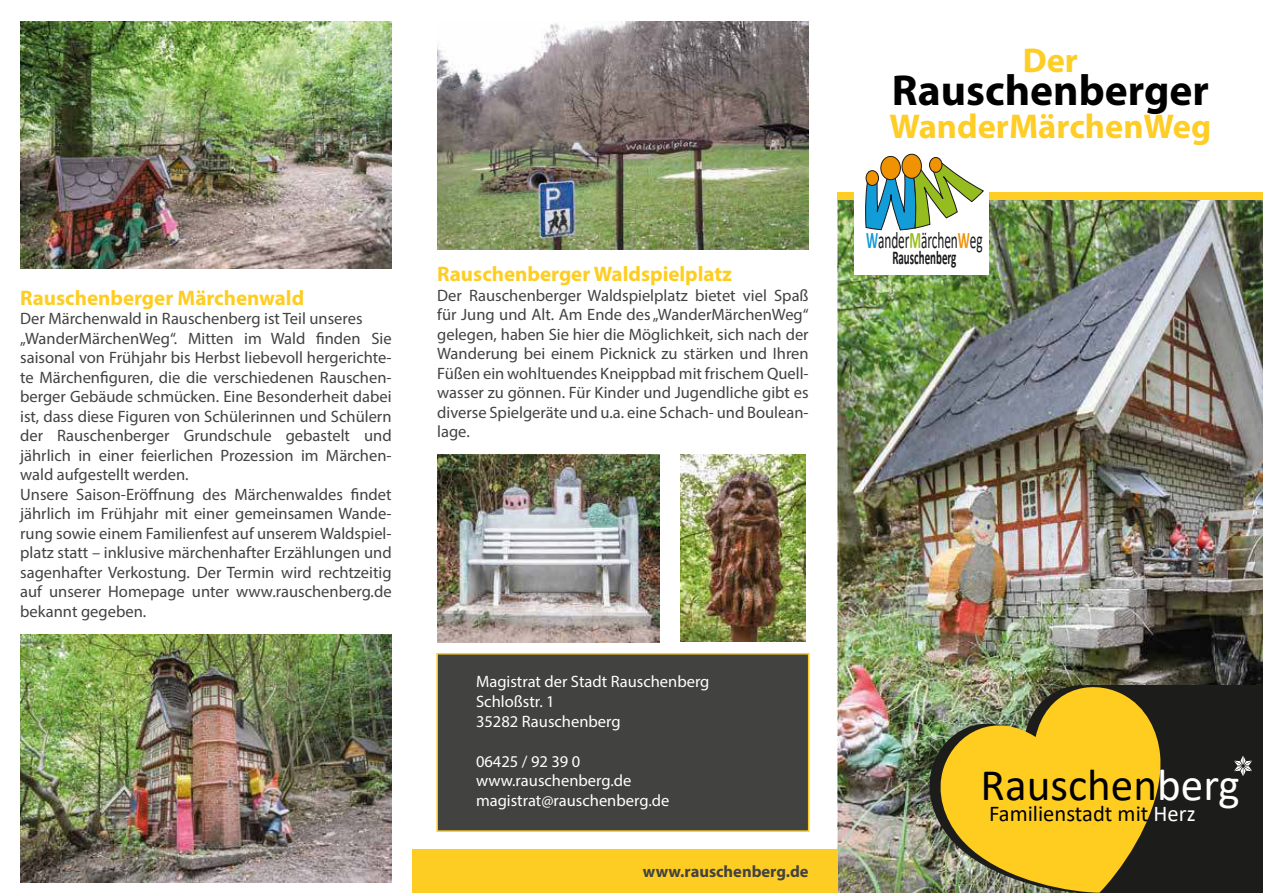
<style>
.page{position:relative;width:1263px;height:893px;background:#fff}
.page>*{position:absolute;margin:0;border:0;box-sizing:border-box;transform-origin:0 0}
.t1{font:45.15px "Calibri";color:#010000}
.t2{font:700 43.5px "Myriad Pro";color:#000}
.t3{font:700 34.5px "Myriad Pro";color:#fecd26}
.t4{font:23.85px "Calibri";letter-spacing:-.005em;color:#1b181c;scale:.56 1}
.t5{font:22.65px "Calibri";color:#010000}
.t6{font:700 21px "Myriad Pro";color:#fecd23}
.t7{font:700 19.65px "Calibri";color:#1b181c;scale:.56 1}
.t8{font:16.5px/19.5px "Myriad Pro";color:#424241}
.t9{font:16.5px/19.8px "Myriad Pro";color:#fff}
.t10{font:700 16.5px "Myriad Pro";color:#424241}
.s1{font-weight:700;color:#139bd7}
.s2{font-weight:700;color:#97bd1e}
.s3{font-weight:700;color:#f09306}
.s4{color:#fff}
</style>
<div class="page">
<img style="left:20px;top:635px;width:372px;height:247px">
<img style="left:837px;top:199px;width:426px;height:694px">
<div style="left:1086px;top:685px;width:177px;height:208px;background:#1c1c1b"></div>
<img style="left:924px;top:675px;width:230px;height:218px">
<img style="left:935px;top:677px;width:229px;height:216px">
<svg style="left:1234px;top:756px;width:18px;height:20px"></svg>
<div style="left:436px;top:653px;width:373px;height:179px;background:#424241;border:2px solid #fecd23"></div>
<img style="left:20px;top:21px;width:372px;height:248px">
<img style="left:437px;top:21px;width:372px;height:228px">
<div style="left:838px;top:192px;width:425px;height:8px;background:#fecd26"></div>
<img style="left:437px;top:454px;width:223px;height:188px">
<img style="left:680px;top:454px;width:125px;height:187px">
<div style="left:412px;top:849px;width:426px;height:44px;background:#fecd23"></div>
<div style="left:854px;top:147px;width:135px;height:127px;background:#fff"></div>
<svg style="left:865px;top:159px;width:118px;height:71px"></svg>
<div style="left:866px;top:171px;width:12px;height:14px;background:#f09303;border-radius:50%"></div>
<div style="left:866px;top:171px;width:13px;height:15px;border:1px solid #1a171b;border-radius:50%"></div>
<div style="left:902px;top:154px;width:19px;height:24px;background:#f09303;border-radius:50%"></div>
<div style="left:902px;top:154px;width:19px;height:24px;border:1px solid #1a171b;border-radius:50%"></div>
<div style="left:929px;top:157px;width:13px;height:15px;background:#f09303;border-radius:50%"></div>
<div style="left:929px;top:157px;width:13px;height:15px;border:1px solid #1a171b;border-radius:50%"></div>
<div style="left:881px;top:156px;width:19px;height:24px;background:#f09303;border-radius:50%"></div>
<div style="left:881px;top:156px;width:19px;height:24px;border:1px solid #1a171b;border-radius:50%"></div>
<p class="t6" style="left:20px;top:290px;width:286px">Rauschenberger Märchenwald</p>
<p class="t8" style="left:20px;top:310px;width:373px">Der Märchenwald in Rauschenberg ist Teil unseres „WanderMärchenWeg“. Mitten im Wald finden Sie saisonal von Frühjahr bis Herbst liebevoll hergerichte&shy;te Märchenfiguren, die die verschiedenen Rauschen&shy;berger Gebäude schmücken. Eine Besonderheit dabei ist, dass diese Figuren von Schülerinnen und Schülern der Rauschenberger Grundschule gebastelt und jährlich in einer feierlichen Prozession im Märchen&shy;wald aufgestellt werden.<br>Unsere Saison-Eröffnung des Märchenwaldes findet jährlich im Frühjahr mit einer gemeinsamen Wande&shy;rung sowie einem Familienfest auf unserem Waldspiel&shy;platz statt – inklusive märchenhafter Erzählungen und sagenhafter Verkostung. Der Termin wird rechtzeitig auf unserer Homepage unter www.rauschenberg.de bekannt gegeben.</p>
<p class="t6" style="left:437px;top:266px;width:296px">Rauschenberger Waldspielplatz</p>
<p class="t8" style="left:437px;top:287px;width:373px;text-align:justify">Der Rauschenberger Waldspielplatz bietet viel Spaß für Jung und Alt. Am Ende des „WanderMärchenWeg“ gelegen, haben Sie hier die Möglichkeit, sich nach der Wanderung bei einem Picknick zu stärken und Ihren Füßen ein wohltuendes Kneippbad mit frischem Quell&shy;wasser zu gönnen. Für Kinder und Jugendliche gibt es diverse Spielgeräte und u.a. eine Schach- und Boulean&shy;lage.</p>
<p class="t9" style="left:476px;top:673px;width:235px">Magistrat der Stadt Rauschenberg<br>Schloßstr. 1<br>35282 Rauschenberg</p>
<p class="t9" style="left:476px;top:753px;width:195px">06425 / 92 39 0 www.rauschenberg.de magistrat@rauschenberg.de</p>
<p class="t10" style="left:643px;top:865px;width:167px">www.rauschenberg.de</p>
<h3 class="t3" style="left:1023px;top:47px;width:57px">Der</h3>
<h2 class="t2" style="left:892px;top:74px;width:319px">Rauschenberger</h2>
<h3 class="t3" style="left:889px;top:113px;width:323px">WanderMärchenWeg</h3>
<h3 class="t4" style="left:866px;top:232px;width:210px"><span class="s1">W</span>ander<span class="s2">M</span>ärchen<span class="s3">W</span>eg</h3>
<p class="t7" style="left:892px;top:251px;width:116px">Rauschenberg</p>
<h1 class="t1" style="left:980px;top:769px;width:261px">Rauschen<span class="s4">berg</span></h1>
<h3 class="t5" style="left:989px;top:806px;width:208px">Familienstadt mit <span class="s4">Herz</span></h3>
</div>
